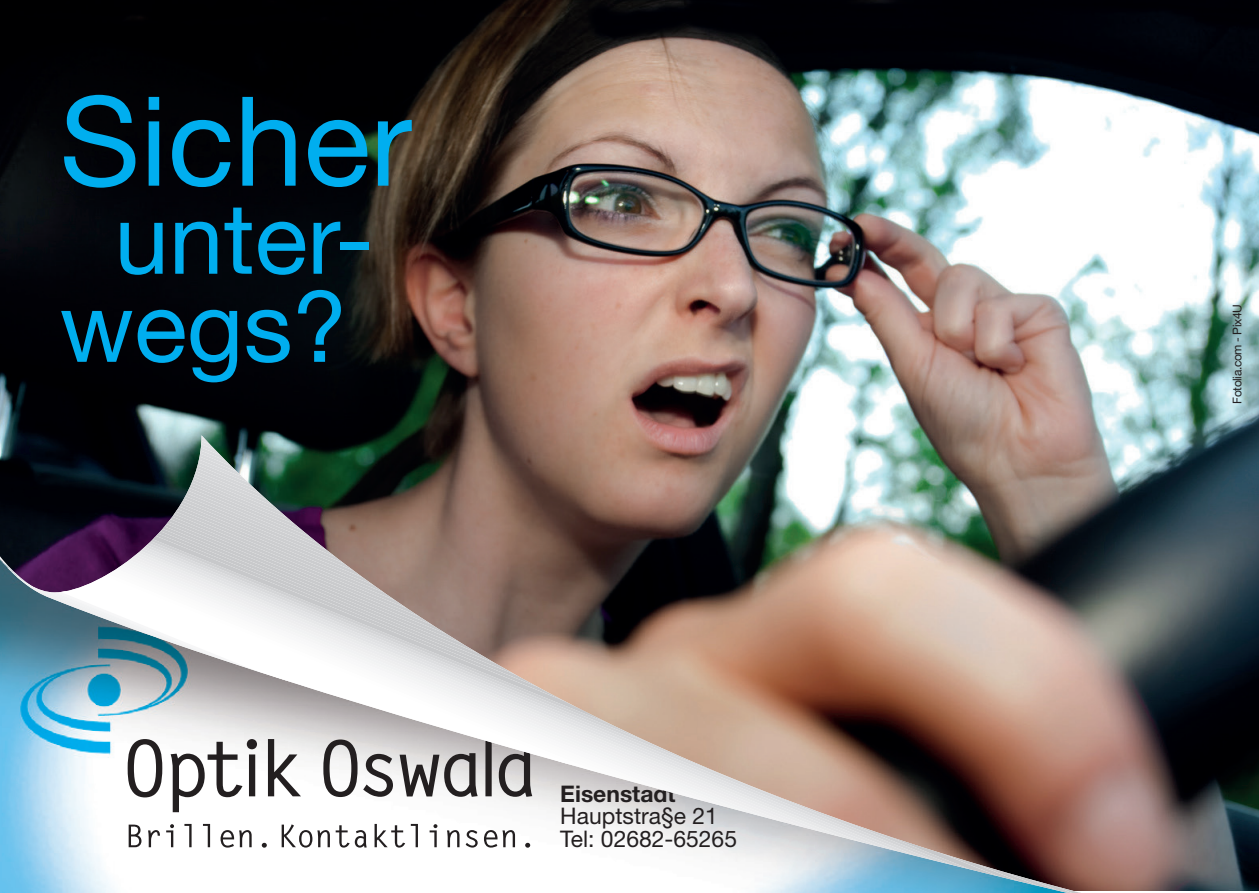
<style>
.page{position:relative;width:1259px;height:893px;background:#fff}
.page>*{position:absolute;margin:0;border:0;box-sizing:border-box;transform-origin:0 0}
.t1{font:124.2px "Helvetica Neue";color:#00aeef}
.t2{font:98.4px "Helvetica Neue";color:#00aeef}
.t3{font:22.8px/22.8px "Helvetica Neue";color:#231f20}
.t4{font:12px "Helvetica Neue";letter-spacing:-.03em;color:#231f20}
.s1{font-weight:700}
</style>
<div class="page">
<img style="left:0;top:0;width:1258px;height:891px">
<img style="left:0;top:435px;width:1211px;height:456px">
<img style="left:0;top:521px;width:1081px;height:27px">
<img style="left:0;top:557px;width:1081px;height:336px">
<svg style="left:1185px;top:618px;width:24px;height:211px;background:#151b21"></svg>
<p class="t1" style="left:59px;top:52px;width:354px">Sicher</p>
<p class="t2" style="left:114px;top:168px;width:260px">unter-</p>
<p class="t2" style="left:59px;top:256px;width:289px">wegs?</p>
<p class="t3" style="left:560px;top:783px;width:178px"><span class="s1">Eisenstadt<br></span>Hauptstra§e 21<br>Tel: 02682-65265</p>
<p class="t4" style="left:1228px;top:404px;width:101px;rotate:-90deg">Fotolia.com - Pix4U</p>
</div>
